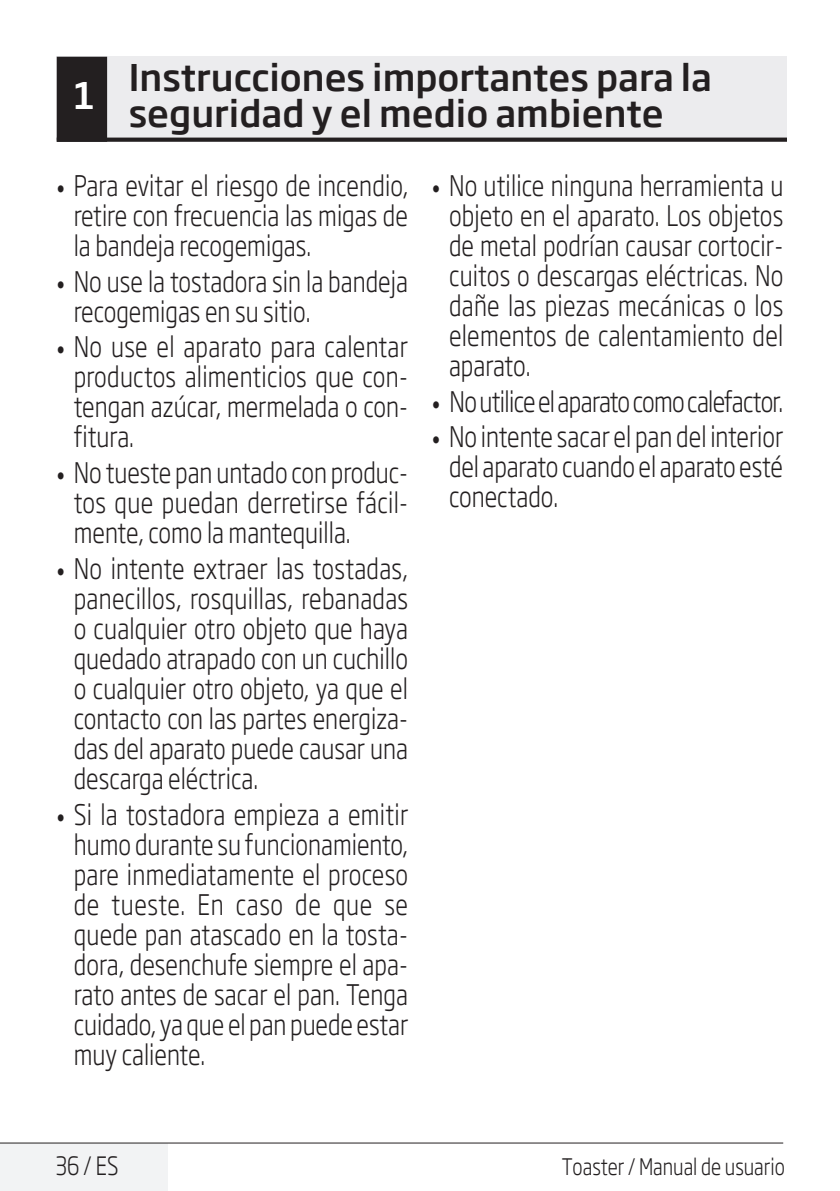
<style>
.page{position:relative;width:840px;height:1191px;background:#fff}
.page>*{position:absolute;margin:0;border:0;box-sizing:border-box;transform-origin:0 0}
.t1{font:500 36px/36px "Soho Gothic Pro";color:#231f20}
.t2{font:500 36px "Soho Gothic Pro";color:#fff}
.t3{font:300 28px/30px "Soho Gothic Pro";color:#231f20;text-align:justify;scale:.8 1}
.t4{font:300 28px "Soho Gothic Pro";letter-spacing:-.03em;color:#231f20;scale:.8 1}
.t5{font:300 25px "Soho Gothic Pro";color:#231f20;scale:.8 1}
.t6{font:300 22.4px "Soho Gothic Pro";color:#231f20;scale:.8 1}
.s1{font-family:"Helvetica Neue LT Pro";font-stretch:condensed;font-size:20px}
</style>
<div class="page">
<div style="left:0;top:1142px;width:168px;height:49px;background:#f2f3f4"></div>
<hr style="left:0;top:1142px;width:782px;height:1px;background:#231f20">
<div style="left:57px;top:57px;width:728px;height:83px;background:#ececee"></div>
<hr style="left:57px;top:138px;width:728px;height:3px;background:#231f20">
<div style="left:58px;top:58px;width:48px;height:83px;background:#231f20"></div>
<div style="left:57px;top:57px;width:50px;height:85px;border:2px solid #231f20"></div>
<p class="t1" style="left:129px;top:57px;width:584px">Instrucciones importantes para la seguridad y el medio ambiente</p>
<p class="t3" style="left:449px;top:169px;width:419px;text-indent:-17px"><span class="s1">•</span> No utilice ninguna herramienta u objeto en el aparato. Los objetos de metal podrían causar cortocir&shy;cuitos o descargas eléctricas. No dañe las piezas mecánicas o los elementos de calentamiento del aparato.</p>
<p class="t4" style="left:432px;top:379px;width:440px"><span class="s1">•</span> No utilice el aparato como calefactor.</p>
<p class="t3" style="left:449px;top:420px;width:419px;text-indent:-17px"><span class="s1">•</span> No intente sacar el pan del interior del aparato cuando el aparato esté conectado.</p>
<p class="t2" style="left:74px;top:67px;width:22px">1</p>
<p class="t3" style="left:74px;top:169px;width:419px;text-indent:-17px"><span class="s1">•</span> Para evitar el riesgo de incendio, retire con frecuencia las migas de la bandeja recogemigas.</p>
<p class="t3" style="left:74px;top:265px;width:419px;text-indent:-17px"><span class="s1">•</span> No use la tostadora sin la bandeja recogemigas en su sitio.</p>
<p class="t3" style="left:74px;top:330px;width:419px;text-indent:-17px"><span class="s1">•</span> No use el aparato para calentar productos alimenticios que con&shy;tengan azúcar, mermelada o con&shy;fitura.</p>
<p class="t3" style="left:74px;top:456px;width:419px;text-indent:-17px"><span class="s1">•</span> No tueste pan untado con produc&shy;tos que puedan derretirse fácil&shy;mente, como la mantequilla.</p>
<p class="t3" style="left:74px;top:552px;width:419px;text-indent:-17px"><span class="s1">•</span> No intente extraer las tostadas, panecillos, rosquillas, rebanadas o cualquier otro objeto que haya quedado atrapado con un cuchillo o cualquier otro objeto, ya que el contacto con las partes energiza&shy;das del aparato puede causar una descarga eléctrica.</p>
<p class="t3" style="left:74px;top:797px;width:419px;text-indent:-17px"><span class="s1">•</span> Si la tostadora empieza a emitir humo durante su funcionamiento, pare inmediatamente el proceso de tueste. En caso de que se quede pan atascado en la tosta&shy;dora, desenchufe siempre el apa&shy;rato antes de sacar el pan. Tenga cuidado, ya que el pan puede estar muy caliente.</p>
<p class="t5" style="left:55px;top:1146px;width:80px">36 / ES</p>
<p class="t6" style="left:561px;top:1149px;width:280px">Toaster / Manual de usuario</p>
</div>
